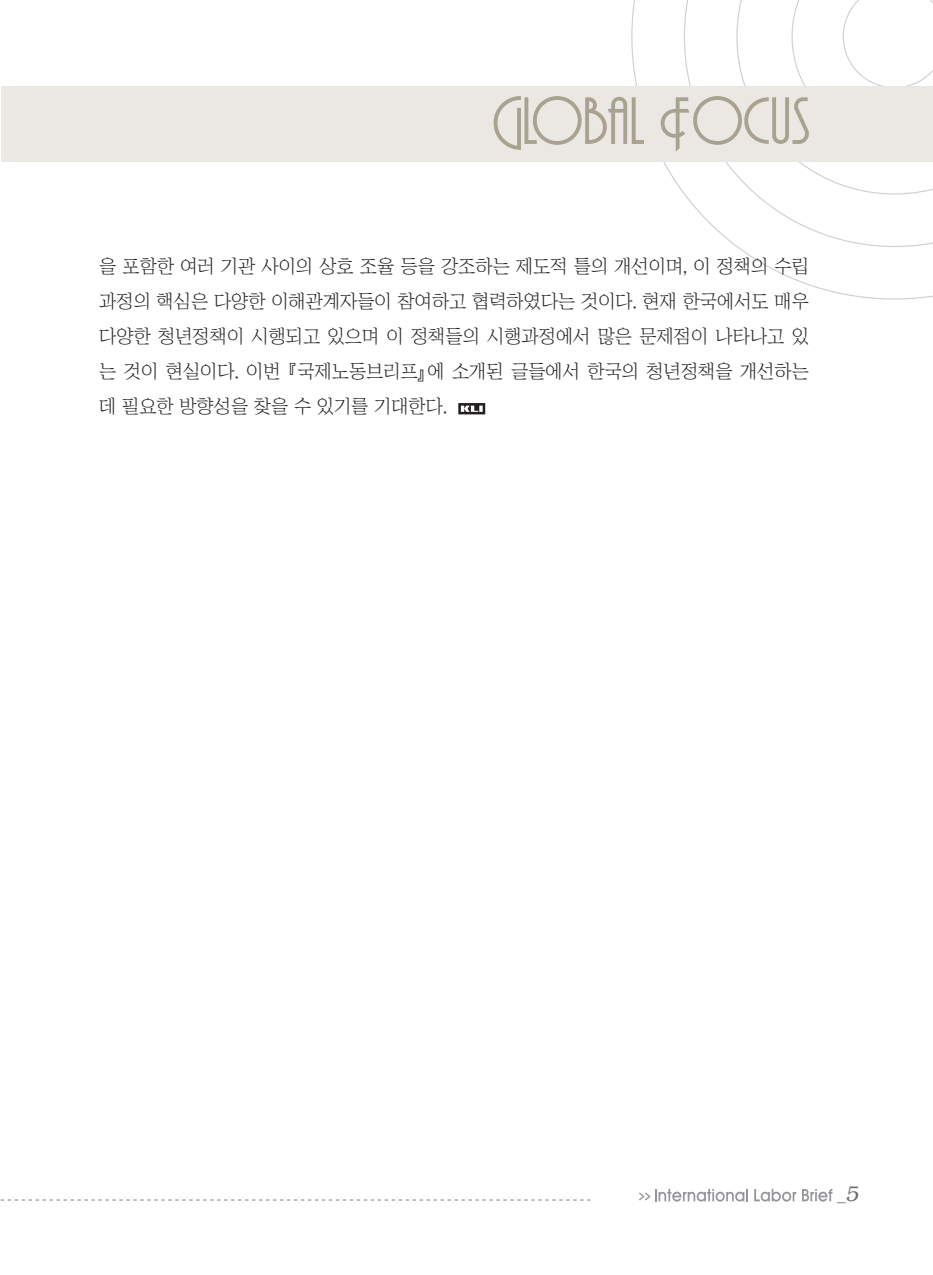
<style>
.page{position:relative;width:933px;height:1275px;background:#fff}
.page>*{position:absolute;margin:0;border:0;box-sizing:border-box;transform-origin:0 0}
.본문{font:18.9px/35px "Chosunilbo NM";color:#231f20;text-align:justify}
.t1{font:17.5px "Helvetica";color:#6c6d70;scale:.9 1}
.t2{font:700 7.88px "Ko Pub Dotum";color:#939598;scale:2 1}
.s1{font-family:"Bookman";font-weight:300;font-style:italic;font-size:21px}
</style>
<div class="page">
<svg style="left:631px;top:0;width:302px;height:300px"></svg>
<svg style="left:1px;top:1199px;width:589px;height:1px"></svg>
<div style="left:1px;top:86px;width:932px;height:76px;background:#ebe8e3"></div>
<svg style="left:655px;top:1189px;width:93px;height:13px"></svg>
<svg style="left:754px;top:1189px;width:42px;height:13px"></svg>
<svg style="left:802px;top:1189px;width:30px;height:12px"></svg>
<svg style="left:493px;top:96px;width:151px;height:54px"></svg>
<svg style="left:660px;top:96px;width:149px;height:56px"></svg>
<svg style="left:458px;top:403px;width:27px;height:11px"></svg>
<p class="본문" style="left:99px;top:249px;width:711px">을 포함한 여러 기관 사이의 상호 조율 등을 강조하는 제도적 틀의 개선이며, 이 정책의 수립 과정의 핵심은 다양한 이해관계자들이 참여하고 협력하였다는 것이다. 현재 한국에서도 매우 다양한 청년정책이 시행되고 있으며 이 정책들의 시행과정에서 많은 문제점이 나타나고 있 는 것이 현실이다. 이번 『국제노동브리프』에 소개된 글들에서 한국의 청년정책을 개선하는 데 필요한 방향성을 찾을 수 있기를 기대한다.</p>
<p class="t2" style="left:638px;top:1192px;width:8px">&gt;&gt;</p>
<p class="t1" style="left:837px;top:1184px;width:25px">_<span class="s1">5</span></p>
</div>
